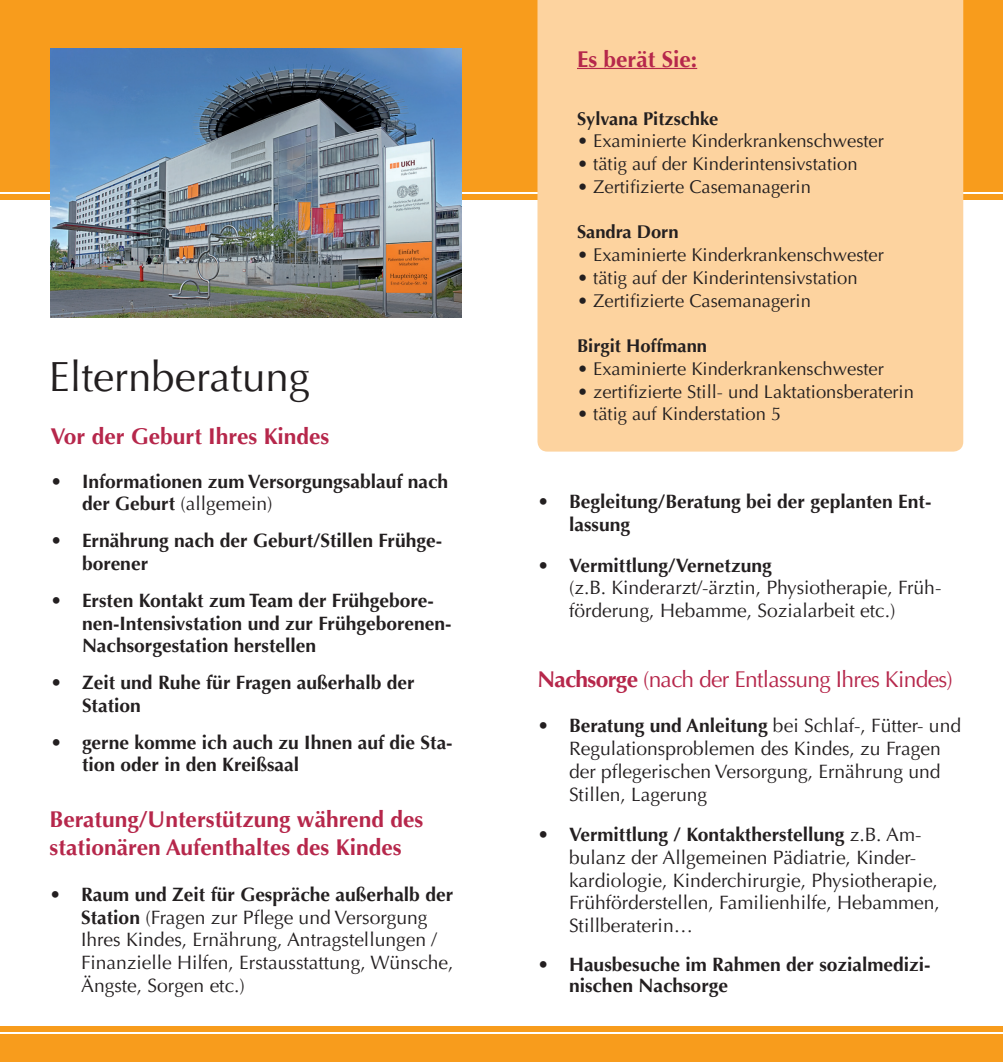
<style>
.page{position:relative;width:1003px;height:1062px;background:#fff}
.page>*{position:absolute;margin:0;border:0;box-sizing:border-box;transform-origin:0 0}
.t1{font:42px "Optima LT";color:#231f20}
.t2{font:700 22.75px/28px "Optima LT";color:#b6274b}
.t3{font:22.75px "Optima LT";letter-spacing:-.03em;color:#b6274b}
.t4{font:19.25px/22.8px "Optima LT";color:#231f20}
.t5{font:700 19.25px/22.8px "Optima LT";color:#231f20}
.t6{font:18.38px "Optima LT";color:#231f20}
.t7{font:700 18.38px "Optima LT";color:#231f20}
.s1{font-weight:400}
.s2{font-weight:700}
</style>
<div class="page">
<div style="left:0;top:0;width:1002px;height:192px;background:#f89c1c"></div>
<div style="left:0;top:194px;width:1002px;height:6px;background:#f89c1c"></div>
<div style="left:537px;top:0;width:425px;height:451px;background:#fdd39f"></div>
<hr style="left:576px;top:68px;width:121px;height:1px;background:#b6274b">
<div style="left:0;top:1034px;width:1002px;height:28px;background:#f89c1c"></div>
<div style="left:0;top:1026px;width:1002px;height:5px;background:#f89c1c"></div>
<img style="left:50px;top:49px;width:411px;height:269px">
<h1 class="t1" style="left:49px;top:353px;width:262px">Elternberatung</h1>
<p class="t2" style="left:50px;top:422px;width:280px">Vor der Geburt Ihres Kindes</p>
<p class="t5" style="left:82px;top:470px;width:368px;text-indent:-31px">• Informationen zum Versorgungsablauf nach der Geburt <span class="s1">(allgemein)</span></p>
<p class="t5" style="left:82px;top:529px;width:361px;text-indent:-31px">• Ernährung nach der Geburt/Stillen Frühge&shy;borener</p>
<p class="t5" style="left:82px;top:589px;width:371px;text-indent:-31px">• Ersten Kontakt zum Team der Frühgebore&shy;nen-Intensivstation und zur Frühgeborenen-<br>Nachsorgestation herstellen</p>
<p class="t5" style="left:82px;top:671px;width:334px;text-indent:-31px">• Zeit und Ruhe für Fragen außerhalb der<br>Station</p>
<p class="t5" style="left:82px;top:731px;width:372px;text-indent:-31px">• gerne komme ich auch zu Ihnen auf die Sta&shy;tion oder in den Kreißsaal</p>
<p class="t2" style="left:50px;top:806px;width:375px">Beratung/Unterstützung während des stationären Aufenthaltes des Kindes</p>
<p class="t4" style="left:81px;top:883px;width:373px;text-indent:-31px"><span class="s2">• Raum und Zeit für Gespräche außerhalb der Station</span> (Fragen zur Pflege und Versorgung Ihres Kindes, Ernährung, Antragstellungen / Finanzielle Hilfen, Erstausstattung, Wünsche, Ängste, Sorgen etc.)</p>
<p class="t2" style="left:576px;top:45px;width:122px">Es berät Sie:</p>
<p class="t7" style="left:576px;top:108px;width:143px">Sylvana Pitzschke</p>
<p class="t6" style="left:576px;top:130px;width:308px">• Examinierte Kinderkrankenschwester</p>
<p class="t6" style="left:576px;top:153px;width:282px">• tätig auf der Kinderintensivstation</p>
<p class="t6" style="left:576px;top:176px;width:235px">• Zertifizierte Casemanagerin</p>
<p class="t7" style="left:576px;top:221px;width:103px">Sandra Dorn</p>
<p class="t6" style="left:576px;top:244px;width:308px">• Examinierte Kinderkrankenschwester</p>
<p class="t6" style="left:576px;top:267px;width:282px">• tätig auf der Kinderintensivstation</p>
<p class="t6" style="left:576px;top:290px;width:235px">• Zertifizierte Casemanagerin</p>
<p class="t7" style="left:576px;top:335px;width:132px">Birgit Hoffmann</p>
<p class="t6" style="left:576px;top:358px;width:308px">• Examinierte Kinderkrankenschwester</p>
<p class="t6" style="left:576px;top:381px;width:338px">• zertifizierte Still- und Laktationsberaterin</p>
<p class="t6" style="left:576px;top:403px;width:206px">• tätig auf Kinderstation 5</p>
<p class="t5" style="left:568px;top:491px;width:364px;text-indent:-31px">• Begleitung/Beratung bei der geplanten Ent&shy;lassung</p>
<p class="t5" style="left:537px;top:554px;width:236px">• Vermittlung/Vernetzung</p>
<p class="t4" style="left:568px;top:576px;width:374px">(z.B. Kinderarzt/-ärztin, Physiotherapie, Früh&shy;förderung, Hebamme, Sozialarbeit etc.)</p>
<p class="t3" style="left:537px;top:666px;width:417px"><span class="s2">Nachsorge</span> (nach der Entlassung Ihres Kindes)</p>
<p class="t4" style="left:568px;top:715px;width:393px;text-indent:-31px"><span class="s2">• Beratung und Anleitung</span> bei Schlaf-, Fütter- und Regulationsproblemen des Kindes, zu Fragen der pflegerischen Versorgung, Ernährung und Stillen, Lagerung</p>
<p class="t4" style="left:568px;top:823px;width:372px;text-indent:-31px"><span class="s2">• Vermittlung / Kontaktherstellung</span> z.B. Am&shy;bulanz der Allgemeinen Pädiatrie, Kinder&shy;kardiologie, Kinderchirurgie, Physiotherapie, Frühförderstellen, Familienhilfe, Hebammen, Stillberaterin…</p>
<p class="t5" style="left:568px;top:953px;width:363px;line-height:21px;text-indent:-31px">• Hausbesuche im Rahmen der sozialmedizi&shy;nischen Nachsorge</p>
</div>
